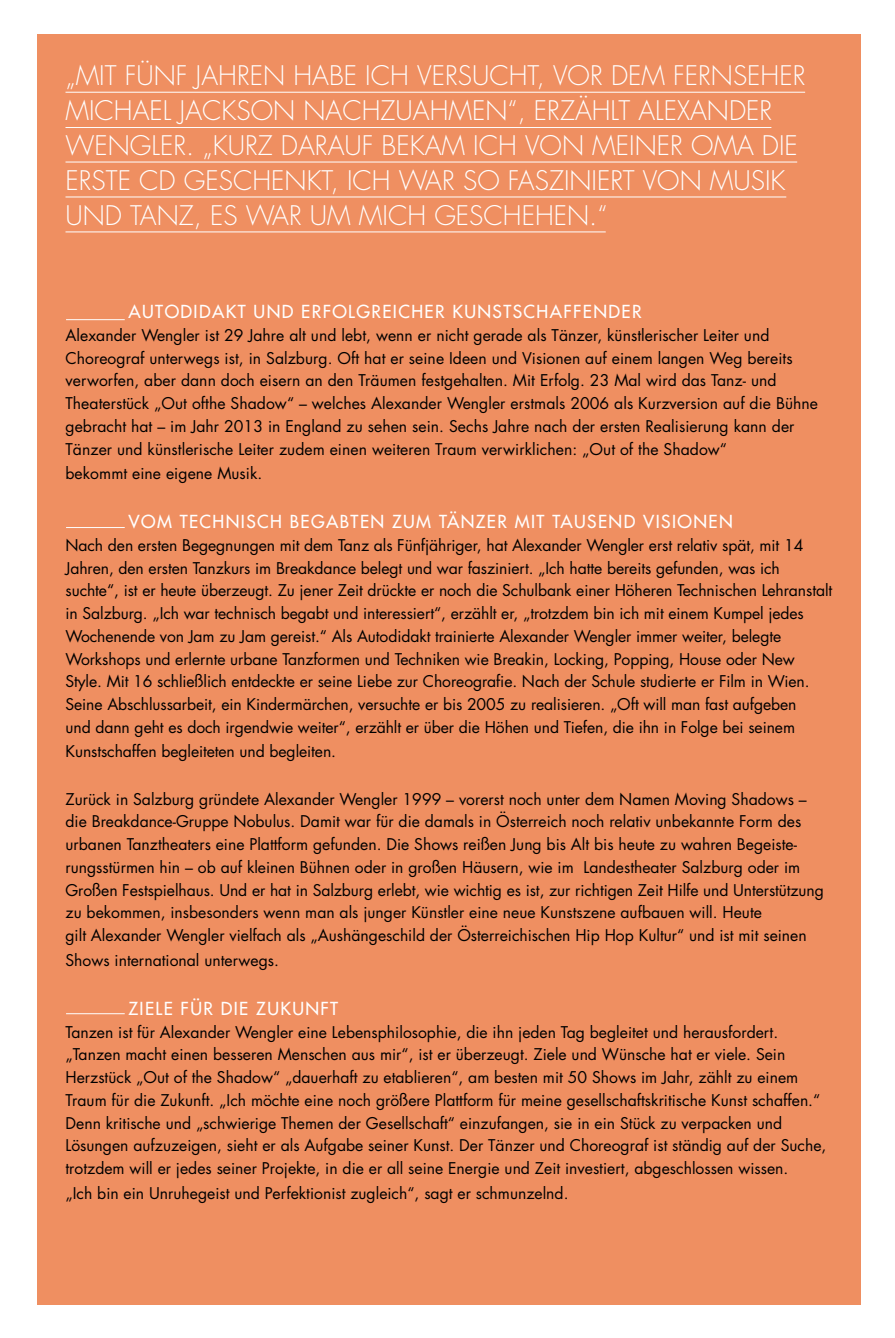
<style>
.page{position:relative;width:895px;height:1338px;background:#fff}
.page>*{position:absolute;margin:0;border:0;box-sizing:border-box;transform-origin:0 0}
.t1{font:300 26.25px/35px "Futura Std";color:#fff}
.t2{font:500 17.5px "Futura Std";letter-spacing:.08em;color:#fff}
.t3{font:15.75px/22.8px "Futura";color:#000}
</style>
<div class="page">
<div style="left:37px;top:35px;width:824px;height:1270px;background:#ef8f61"></div>
<hr style="left:66px;top:92px;width:739px;height:1px;background:#fff">
<hr style="left:66px;top:127px;width:705px;height:1px;background:#fff">
<hr style="left:66px;top:162px;width:731px;height:1px;background:#fff">
<hr style="left:66px;top:197px;width:720px;height:1px;background:#fff">
<hr style="left:66px;top:231px;width:540px;height:1px;background:#fff">
<hr style="left:66px;top:319px;width:59px;height:1px;background:#fff">
<hr style="left:66px;top:527px;width:59px;height:1px;background:#fff">
<hr style="left:66px;top:1013px;width:59px;height:1px;background:#fff">
<p class="t1" style="left:66px;top:59px;width:742px">„MIT FÜNF JAHREN HABE ICH VERSUCHT, VOR DEM FERNSEHER MICHAEL JACKSON NACHZUAHMEN“, ERZÄHLT ALEXANDER WENGLER. „KURZ DARAUF BEKAM ICH VON MEINER OMA DIE ERSTE CD GESCHENKT, ICH WAR SO FASZINIERT VON MUSIK UND TANZ, ES WAR UM MICH GESCHEHEN.“</p>
<p class="t2" style="left:129px;top:301px;width:515px">AUTODIDAKT UND ERFOLGREICHER KUNSTSCHAFFENDER</p>
<p class="t3" style="left:66px;top:324px;width:754px">Alexander Wengler ist 29 Jahre alt und lebt, wenn er nicht gerade als Tänzer, künstlerischer Leiter und Choreograf unterwegs ist, in Salzburg. Oft hat er seine Ideen und Visionen auf einem langen Weg bereits verworfen, aber dann doch eisern an den Träumen festgehalten. Mit Erfolg. 23 Mal wird das Tanz- und Theaterstück „Out ofthe Shadow“ – welches Alexander Wengler erstmals 2006 als Kurzversion auf die Bühne gebracht hat – im Jahr 2013 in England zu sehen sein. Sechs Jahre nach der ersten Realisierung kann der Tänzer und künstlerische Leiter zudem einen weiteren Traum verwirklichen: „Out of the Shadow“</p>
<p class="t3" style="left:66px;top:462px;width:198px">bekommt eine eigene Musik.</p>
<p class="t2" style="left:66px;top:511px;width:39px">V</p>
<p class="t2" style="left:141px;top:511px;width:593px">OM TECHNISCH BEGABTEN ZUM TÄNZER MIT TAUSEND VISIONEN</p>
<p class="t3" style="left:66px;top:534px;width:768px">Nach den ersten Begegnungen mit dem Tanz als Fünfjähriger, hat Alexander Wengler erst relativ spät, mit 14<br>Jahren, den ersten Tanzkurs im Breakdance belegt und war fasziniert. „Ich hatte bereits gefunden, was ich suchte“, ist er heute überzeugt. Zu jener Zeit drückte er noch die Schulbank einer Höheren Technischen Lehranstalt in Salzburg. „Ich war technisch begabt und interessiert“, erzählt er, „trotzdem bin ich mit einem Kumpel jedes Wochenende von Jam zu Jam gereist.“ Als Autodidakt trainierte Alexander Wengler immer weiter, belegte Workshops und erlernte urbane Tanzformen und Techniken wie Breakin, Locking, Popping, House oder New Style. Mit 16 schließlich entdeckte er seine Liebe zur Choreografie. Nach der Schule studierte er Film in Wien.<br>Seine Abschlussarbeit, ein Kindermärchen, versuchte er bis 2005 zu realisieren. „Oft will man fast aufgeben<br>und dann geht es doch irgendwie weiter“, erzählt er über die Höhen und Tiefen, die ihn in Folge bei seinem</p>
<p class="t3" style="left:66px;top:740px;width:272px">Kunstschaffen begleiteten und begleiten.</p>
<p class="t3" style="left:66px;top:787px;width:760px">Zurück in Salzburg gründete Alexander Wengler 1999 – vorerst noch unter dem Namen Moving Shadows – die Breakdance-Gruppe Nobulus. Damit war für die damals in Österreich noch relativ unbekannte Form des urbanen Tanztheaters eine Plattform gefunden. Die Shows reißen Jung bis Alt bis heute zu wahren Begeiste&shy;rungsstürmen hin – ob auf kleinen Bühnen oder in großen Häusern, wie im Landestheater Salzburg oder im Großen Festspielhaus. Und er hat in Salzburg erlebt, wie wichtig es ist, zur richtigen Zeit Hilfe und Unterstützung zu bekommen, insbesonders wenn man als junger Künstler eine neue Kunstszene aufbauen will. Heute<br>gilt Alexander Wengler vielfach als „Aushängeschild der Österreichischen Hip Hop Kultur“ und ist mit seinen</p>
<p class="t3" style="left:66px;top:948px;width:215px">Shows international unterwegs.</p>
<p class="t2" style="left:129px;top:997px;width:211px">ZIELE FÜR DIE ZUKUNFT</p>
<p class="t3" style="left:66px;top:1020px;width:762px">Tanzen ist für Alexander Wengler eine Lebensphilosophie, die ihn jeden Tag begleitet und herausfordert. „Tanzen macht einen besseren Menschen aus mir“, ist er überzeugt. Ziele und Wünsche hat er viele. Sein Herzstück „Out of the Shadow“ „dauerhaft zu etablieren“, am besten mit 50 Shows im Jahr, zählt zu einem Traum für die Zukunft. „Ich möchte eine noch größere Plattform für meine gesellschaftskritische Kunst schaffen.“ Denn kritische und „schwierige Themen der Gesellschaft“ einzufangen, sie in ein Stück zu verpacken und Lösungen aufzuzeigen, sieht er als Aufgabe seiner Kunst. Der Tänzer und Choreograf ist ständig auf der Suche, trotzdem will er jedes seiner Projekte, in die er all seine Energie und Zeit investiert, abgeschlossen wissen.</p>
<p class="t3" style="left:66px;top:1181px;width:505px">„Ich bin ein Unruhegeist und Perfektionist zugleich“, sagt er schmunzelnd.</p>
</div>
